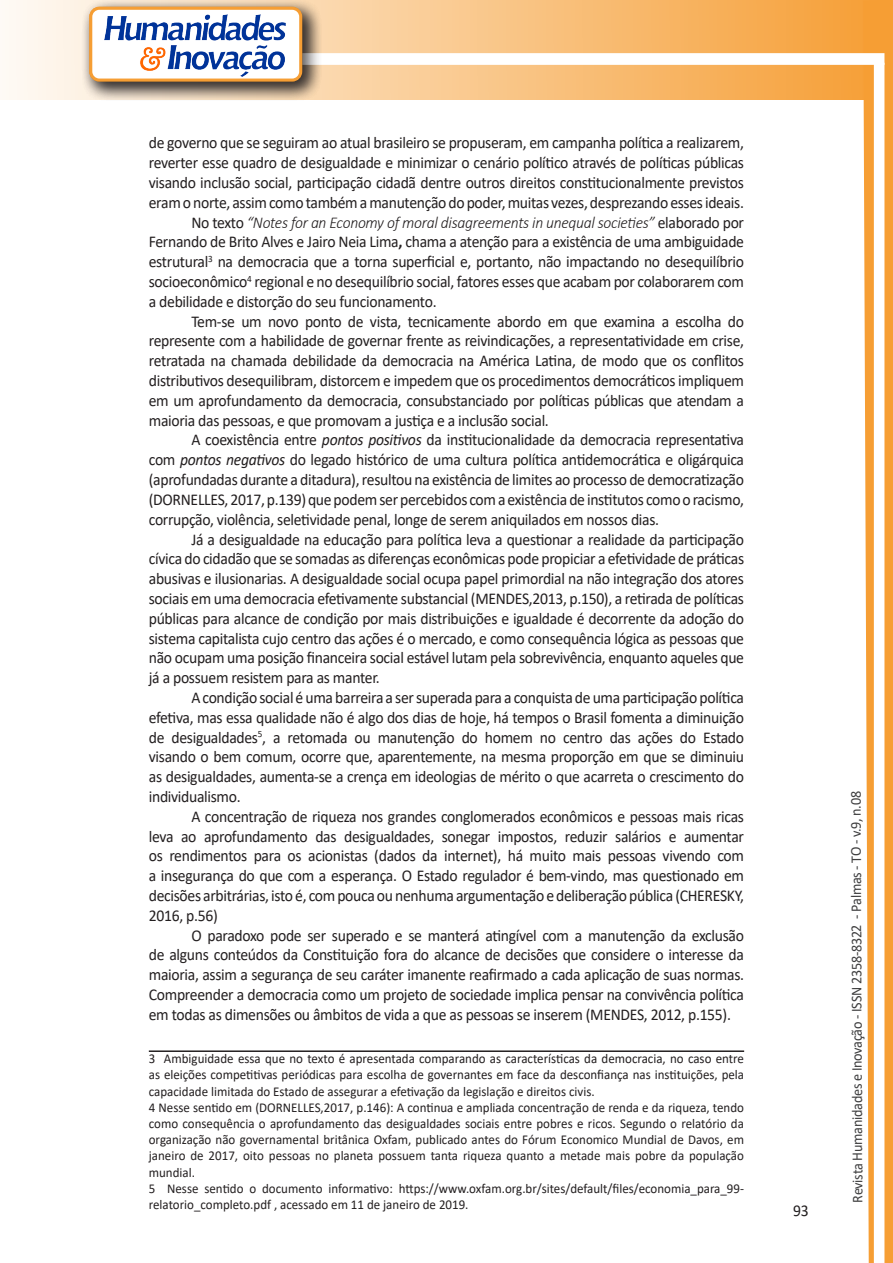
<style>
.page{position:relative;width:893px;height:1263px;background:#fff}
.page>*{position:absolute;margin:0;border:0;box-sizing:border-box;transform-origin:0 0}
.texto{font:16.5px/19.8px "Calibri";letter-spacing:-.02em;color:#231f20;text-align:justify;scale:.95 1}
.t1{font:15px "Calibri";letter-spacing:-.025em;color:#3e3e3f;scale:.95 1}
.Rodapé{font:13.5px/16.2px "Calibri";color:#231f20;text-align:justify;scale:.96 1}
.s1{font-weight:300;font-style:italic}
.s2{font-weight:700}
.s3{font-style:italic}
</style>
<div class="page">
<svg style="left:5px;top:0;width:858px;height:100px;background:#f9c484"></svg>
<div style="left:302px;top:53px;width:582px;height:12px;background:#fff;border:2px solid #fff"></div>
<svg style="left:863px;top:0;width:30px;height:1263px"></svg>
<div style="left:81px;top:0;width:241px;height:102px;background:#231f20;opacity:.75"></div>
<div style="left:91px;top:8px;width:210px;height:72px;background:#fff;border-radius:9px"></div>
<img style="left:104px;top:14px;width:181px;height:62px">
<div style="left:89px;top:7px;width:213px;height:75px;border:3px solid #f69e34;border-radius:9px"></div>
<hr style="left:149px;top:1050px;width:595px;height:2px;background:#231f20">
<p class="texto" style="left:149px;top:133px;width:628px">de governo que se seguiram ao atual brasileiro se propuseram, em campanha política a realizarem, reverter esse quadro de desigualdade e minimizar o cená rio político através de políticas públicas visando inclusão social, participação cidadã dentre outros direitos constitucionalmente previstos eram o norte, assim como também a manutenção do poder, muitas vezes, desprezando esses ideais.</p>
<p class="texto" style="left:149px;top:212px;width:628px;text-indent:43px">No texto <span class="s1">“Notes for an Economy of moral disagreements in unequal societies”</span> elaborado por Fernando de Brito Alves e Jairo Neia Lima<span class="s2">,</span> chama a atenção para a existência de uma ambiguidade estrutural<sup>3</sup> na democracia que a torna superficial e, portanto, não impactando no desequilíbrio socioeconômico<sup>4</sup> regional e no desequilíbrio social, fatores esses que acabam por colaborarem com a debilidade e distorção do seu funcionamento.</p>
<p class="texto" style="left:149px;top:311px;width:628px;text-indent:43px">Tem-se um novo ponto de vista, tecnicamente abordo em que examina a escolha do represente com a habilidade de governar frente as reivindicações, a representatividade em crise, retratada na chamada debilidade da democracia na América Latina, de modo que os conflitos distributivos desequilibram, distorcem e impedem que os procedimentos democráticos impliquem em um aprofundamento da democracia, consubstanciado por políticas públicas que atendam a maioria das pessoas, e que promovam a justiça e a inclusão social.</p>
<p class="texto" style="left:149px;top:430px;width:628px;text-indent:43px">A coexistência entre <span class="s3">pontos positivos</span> da institucionalidade da democracia representativa com <span class="s3">pontos negativos</span> do legado histórico de uma cultura política antidemocrática e oligá rquica (aprofundadas durante a ditadura), resultou na existência de limites ao processo de democratização (DORNELLES, 2017, p.139) que podem ser percebidos com a existência de institutos como o racismo, corrupção, violência, seletividade penal, longe de serem aniquilados em nossos dias.</p>
<p class="texto" style="left:149px;top:529px;width:628px;text-indent:43px">Já a desigualdade na educação para política leva a questionar a realidade da participação cívica do cidadão que se somadas as diferenças econômicas pode propiciar a efetividade de práticas abusivas e ilusionarias. A desigualdade social ocupa papel primordial na não integração dos atores sociais em uma democracia efetivamente substancial (MENDES,2013, p.150), a retirada de políticas públicas para alcance de condição por mais distribuições e igualdade é decorrente da adoção do sistema capitalista cujo centro das ações é o mercado, e como consequência lógica as pessoas que não ocupam uma posição financeira social estável lutam pela sobrevivência, enquanto aqueles que já a possuem resistem para as manter.</p>
<p class="texto" style="left:149px;top:687px;width:628px;text-indent:43px">A condição social é uma barreira a ser superada para a conquista de uma participação política efetiva, mas essa qualidade não é algo dos dias de hoje, há tempos o Brasil fomenta a diminuição de desigualdades<sup>5</sup>, a retomada ou manutenção do homem no centro das ações do Estado visando o bem comum, ocorre que, aparentemente, na mesma proporção em que se diminuiu as desigualdades, aumenta-se a crença em ideologias de mérito o que acarreta o crescimento do individualismo.</p>
<p class="texto" style="left:149px;top:806px;width:628px;text-indent:43px">A concentração de riqueza nos grandes conglomerados econômicos e pessoas mais ricas leva ao aprofundamento das desigualdades, sonegar impostos, reduzir salá rios e aumentar os rendimentos para os acionistas (dados da internet), há muito mais pessoas vivendo com a insegurança do que com a esperança. O Estado regulador é bem-vindo, mas questionado em decisões arbitrá rias, isto é, com pouca ou nenhuma argumentação e deliberação pública (CHERESKY, 2016, p.56)</p>
<p class="texto" style="left:149px;top:925px;width:628px;text-indent:43px">O paradoxo pode ser superado e se manterá atingível com a manutenção da exclusão de alguns conteúdos da Constituição fora do alcance de decisões que considere o interesse da maioria, assim a segurança de seu caráter imanente reafirmado a cada aplicação de suas normas.<br>Compreender a democracia como um projeto de sociedade implica pensar na convivência política em todas as dimensões ou âmbitos de vida a que as pessoas se inserem (MENDES, 2012, p.155).</p>
<p class="Rodapé" style="left:149px;top:1050px;width:622px">3 Ambiguidade essa que no texto é apresentada comparando as características da democracia, no caso entre as eleições competitivas periódicas para escolha de governantes em face da desconfiança nas instituições, pela capacidade limitada do Estado de assegurar a efetivação da legislação e direitos civis.</p>
<p class="Rodapé" style="left:149px;top:1099px;width:621px">4 Nesse sentido em (DORNELLES,2017, p.146): A continua e ampliada concentração de renda e da riqueza, tendo como consequência o aprofundamento das desigualdades sociais entre pobres e ricos. Segundo o relatório da organização não governamental britânica Oxfam, publicado antes do Fórum Economico Mundial de Davos, em janeiro de 2017, oito pessoas no planeta possuem tanta riqueza quanto a metade mais pobre da população mundial.</p>
<p class="Rodapé" style="left:149px;top:1180px;width:621px">5 Nesse sentido o documento informativo: https://www.oxfam.org.br/sites/default/files/economia_para_99- relatorio_completo.pdf , acessado em 11 de janeiro de 2019.</p>
<p class="texto" style="left:793px;top:1200px;width:18px">93</p>
<p class="t1" style="left:846px;top:1203px;width:435px;rotate:-90deg">Revista Humanidades e Inovação - ISSN 2358-8322 - Palmas - TO - v.9, n.08</p>
</div>
